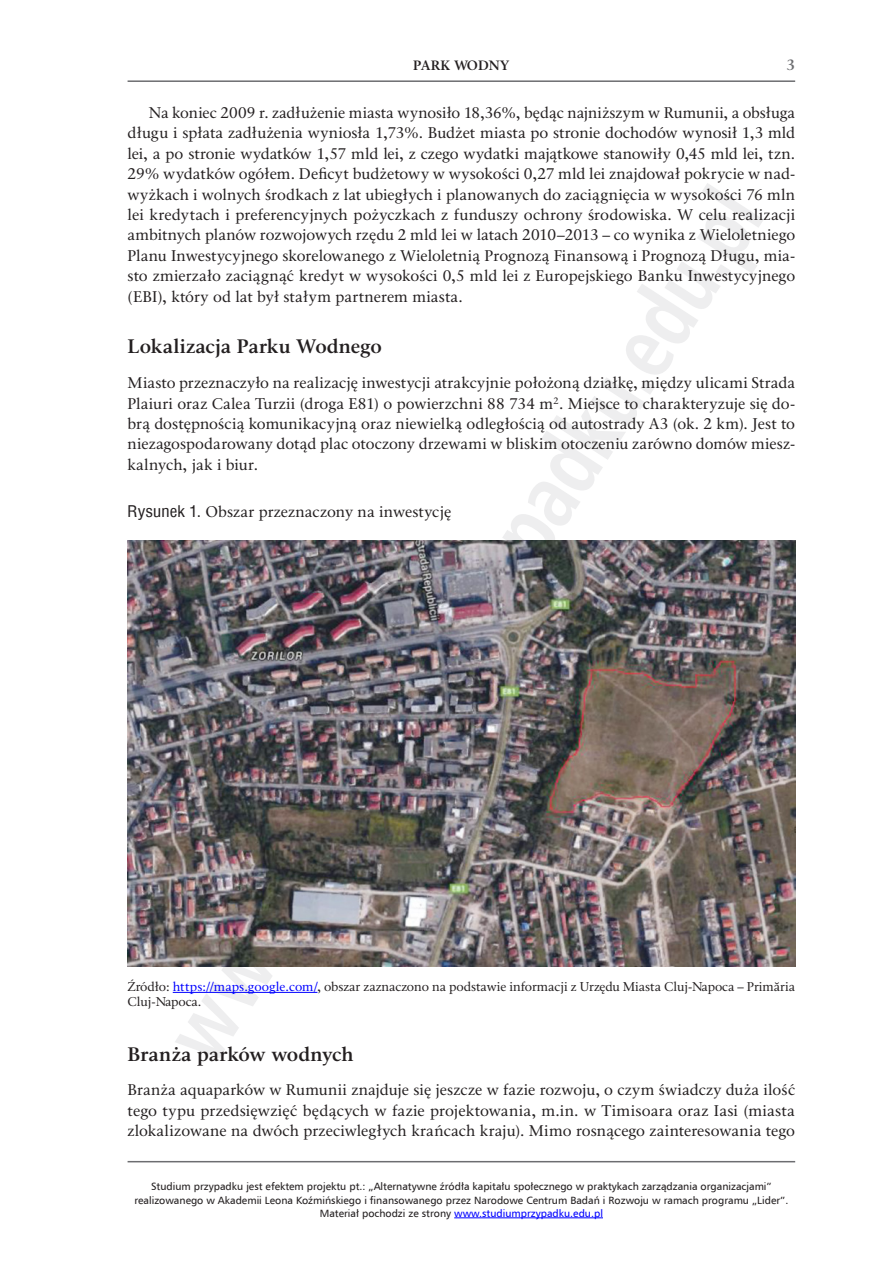
<style>
.page{position:relative;width:893px;height:1263px;background:#fff}
.page>*{position:absolute;margin:0;border:0;box-sizing:border-box;transform-origin:0 0}
.t1{font:700 19.5px "Classic EFN";letter-spacing:-.015em;color:#231f20}
.t2{font:15.45px/20.4px "Classic EFN";color:#231f20;text-align:justify}
.t3{font:700 15px "Classic EFN";color:#6c6d70}
.t4{font:700 13.5px "Classic EFN";color:#231f20}
.t5{font:12.75px/15px "Classic EFN";letter-spacing:-.005em;color:#231f20}
.t6{font:10.5px/13.5px "Humnst 777 EU";color:#231f20;text-align:center}
.s1{font-family:"Swis 721 Cn EU";font-size:15.75px}
.s2{color:#00f}
</style>
<div class="page">
<hr style="left:128px;top:80px;width:667px;height:2px;background:#6c6d70">
<hr style="left:128px;top:1161px;width:667px;height:1px;background:#6c6d70">
<hr style="left:454px;top:1217px;width:149px;height:1px;background:#00f">
<hr style="left:173px;top:992px;width:144px;height:1px;background:#00f">
<img style="left:128px;top:541px;width:667px;height:426px">
<p class="t3" style="left:786px;top:56px;width:10px">3</p>
<p class="t4" style="left:413px;top:57px;width:98px">Park Wodny</p>
<p class="t2" style="left:128px;top:103px;width:669px;text-indent:21px">Na koniec 2009 r. zadłużenie miasta wynosiło 18,36%, będąc najniższym w Rumunii, a obsługa długu i spłata zadłużenia wyniosła 1,73%. Budżet miasta po stronie dochodów wynosił 1,3 mld lei, a po stronie wydatków 1,57 mld lei, z czego wydatki majątkowe stanowiły 0,45 mld lei, tzn.<br>29% wydatków ogółem. Deficyt budżetowy w wysokości 0,27 mld lei znajdował pokrycie w nad&shy;wyżkach i wolnych środkach z lat ubiegłych i planowanych do zaciągnięcia w wysokości 76 mln lei kredytach i preferencyjnych pożyczkach z funduszy ochrony środowiska. W celu realizacji ambitnych planów rozwojowych rzędu 2 mld lei w latach 2010–2013 – co wynika z Wieloletniego Planu Inwestycyjnego skorelowanego z Wieloletnią Prognozą Finansową i Prognozą Długu, mia&shy;sto zmierzało zaciągnąć kredyt w wysokości 0,5 mld lei z Europejskiego Banku Inwestycyjnego (EBI), który od lat był stałym partnerem miasta.</p>
<p class="t1" style="left:128px;top:335px;width:256px">Lokalizacja Parku Wodnego</p>
<p class="t2" style="left:128px;top:373px;width:669px">Miasto przeznaczyło na realizację inwestycji atrakcyjnie położoną działkę, między ulicami Strada Plaiuri oraz Calea Turzii (droga E81) o powierzchni 88 734 m<sup>2</sup>. Miejsce to charakteryzuje się do&shy;brą dostępnością komunikacyjną oraz niewielką odległością od autostrady A3 (ok. 2 km). Jest to niezagospodarowany dotąd plac otoczony drzewami w bliskim otoczeniu zarówno domów miesz&shy;kalnych, jak i biur.</p>
<p class="t2" style="left:128px;top:503px;width:325px"><span class="s1">Rysunek 1.</span> Obszar przeznaczony na inwestycję</p>
<p class="t5" style="left:128px;top:980px;width:669px">Źródło: <span class="s2">https://maps.google.com/</span>, obszar zaznaczono na podstawie informacji z Urzędu Miasta Cluj-Napoca – Primăria<br>Cluj-Napoca.</p>
<p class="t1" style="left:128px;top:1042px;width:228px">Branża parków wodnych</p>
<p class="t2" style="left:128px;top:1080px;width:669px">Branża aquaparków w Rumunii znajduje się jeszcze w fazie rozwoju, o czym świadczy duża ilość tego typu przedsięwzięć będących w fazie projektowania, m.in. w Timisoara oraz Iasi (miasta zlokalizowane na dwóch przeciwległych krańcach kraju). Mimo rosnącego zainteresowania tego</p>
<p class="t6" style="left:134px;top:1179px;width:655px">Studium przypadku jest efektem projektu pt.: „Alternatywne źródła kapitału społecznego w praktykach zarządzania organizacjami” realizowanego w Akademii Leona Koźmińskiego i finansowanego przez Narodowe Centrum Badań i Rozwoju w ramach programu „Lider”.<br>Materiał pochodzi ze strony <span class="s2">www.studiumprzypadku.edu.pl</span></p>
</div>
